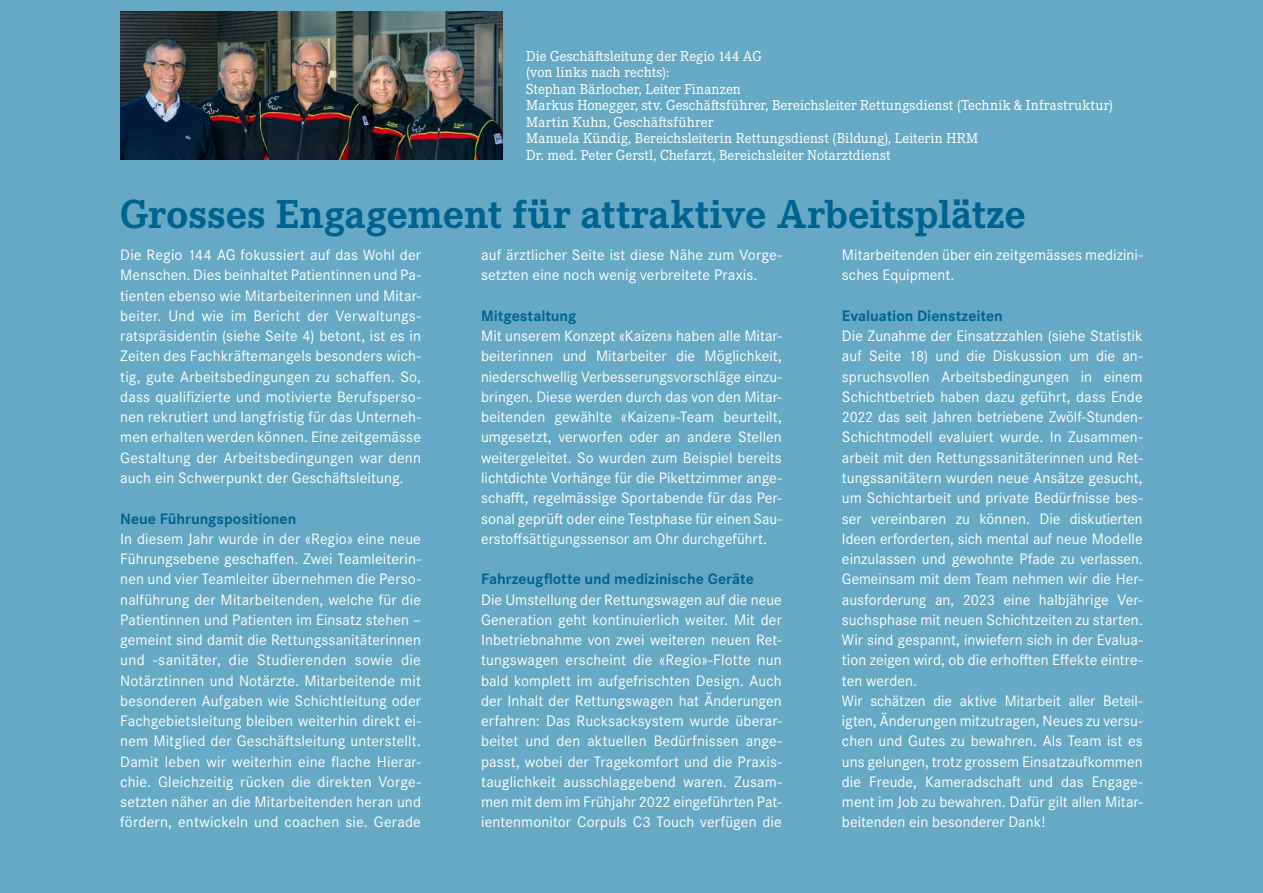
<style>
.page{position:relative;width:1263px;height:893px;background:#67a9c5}
.page>*{position:absolute;margin:0;border:0;box-sizing:border-box;transform-origin:0 0}
._04_Titel{font:700 42px "Corporate E Pro";letter-spacing:.005em;color:#00638d}
._01_Grundtext{font:15.75px/20.2px "Corporate S Pro";letter-spacing:.005em;color:#fff;text-align:justify}
._02_Zwischentitel{font:700 15.75px "Corporate S Pro";color:#00638d}
._03_Bildlegenden{font:15px/16.5px "Corporate E Pro";letter-spacing:.01em;color:#fff}
.s1{font-size:14.7px}
.s2{font-size:15.3px}
</style>
<div class="page">
<img style="left:120px;top:11px;width:383px;height:149px">
<p class="_03_Bildlegenden" style="left:526px;top:47px;width:237px">Die Geschäftsleitung der Regio <span class="s1">144</span> AG (von links nach rechts):<br>Stephan Bärlocher, Leiter Finanzen</p>
<p class="_03_Bildlegenden" style="left:526px;top:96px;width:588px">Markus Honegger, stv. Geschäftsführer, Bereichsleiter Rettungsdienst (Technik &amp; Infrastruktur)</p>
<p class="_03_Bildlegenden" style="left:526px;top:113px;width:454px">Martin Kuhn, Geschäftsführer<br>Manuela Kündig, Bereichsleiterin Rettungsdienst (Bildung), Leiterin HRM</p>
<p class="_03_Bildlegenden" style="left:526px;top:146px;width:366px">Dr. med. Peter Gerstl, Chefarzt, Bereichsleiter Notarztdienst</p>
<p class="_04_Titel" style="left:120px;top:184px;width:907px">Grosses Engagement für attraktive Arbeitsplätze</p>
<p class="_01_Grundtext" style="left:120px;top:244px;width:302px">Die Regio <span class="s2">144</span> AG fokussiert auf das Wohl der Menschen. Dies beinhaltet Patientinnen und Pa&shy;tienten ebenso wie Mitarbeiterinnen und Mitar&shy;beiter. Und wie im Bericht der Verwaltungs&shy;ratspräsidentin (siehe Seite <span class="s2">4</span>) betont, ist es in Zeiten des Fachkräftemangels besonders wich&shy;tig, gute Arbeitsbedingungen zu schaffen. So, dass qualifizierte und motivierte Berufsperso&shy;nen rekrutiert und langfristig für das Unterneh&shy;men erhalten werden können. Eine zeitgemässe Gestaltung der Arbeitsbedingungen war denn auch ein Schwerpunkt der Geschäftsleitung.</p>
<p class="_02_Zwischentitel" style="left:120px;top:506px;width:178px">Neue Führungspositionen</p>
<p class="_01_Grundtext" style="left:120px;top:527px;width:302px">In diesem Jahr wurde in der «Regio» eine neue Führungsebene geschaffen. Zwei Teamleiterin&shy;nen und vier Teamleiter übernehmen die Perso&shy;nalführung der Mitarbeitenden, welche für die Patientinnen und Patienten im Einsatz stehen – gemeint sind damit die Rettungssanitäterinnen und -sanitäter, die Studierenden sowie die Notärztinnen und Notärzte. Mitarbeitende mit besonderen Aufgaben wie Schichtleitung oder Fachgebietsleitung bleiben weiterhin direkt ei&shy;nem Mitglied der Geschäftsleitung unterstellt.<br>Damit leben wir weiterhin eine flache Hierar&shy;chie. Gleichzeitig rücken die direkten Vorge&shy;setzten näher an die Mitarbeitenden heran und fördern, entwickeln und coachen sie. Gerade</p>
<p class="_01_Grundtext" style="left:481px;top:244px;width:302px">auf ärztlicher Seite ist diese Nähe zum Vorge&shy;setzten eine noch wenig verbreitete Praxis.</p>
<p class="_02_Zwischentitel" style="left:481px;top:303px;width:97px">Mitgestaltung</p>
<p class="_01_Grundtext" style="left:481px;top:325px;width:302px">Mit unserem Konzept «Kaizen» haben alle Mitar&shy;beiterinnen und Mitarbeiter die Möglichkeit, niederschwellig Verbesserungsvorschläge einzu&shy;bringen. Diese werden durch das von den Mitar&shy;beitenden gewählte «Kaizen»-Team beurteilt, umgesetzt, verworfen oder an andere Stellen weitergeleitet. So wurden zum Beispiel bereits lichtdichte Vorhänge für die Pikettzimmer ange&shy;schafft, regelmässige Sportabende für das Per&shy;sonal geprüft oder eine Testphase für einen Sau&shy;erstoffsättigungssensor am Ohr durchgeführt.</p>
<p class="_02_Zwischentitel" style="left:481px;top:567px;width:274px">Fahrzeugflotte und medizinische Geräte</p>
<p class="_01_Grundtext" style="left:481px;top:588px;width:302px">Die Umstellung der Rettungswagen auf die neue Generation geht kontinuierlich weiter. Mit der Inbetriebnahme von zwei weiteren neuen Ret&shy;tungswagen erscheint die «Regio»-Flotte nun bald komplett im aufgefrischten Design. Auch der Inhalt der Rettungswagen hat Änderungen erfahren: Das Rucksacksystem wurde überar&shy;beitet und den aktuellen Bedürfnissen ange&shy;passt, wobei der Tragekomfort und die Praxis&shy;tauglichkeit ausschlaggebend waren. Zusam&shy;men mit dem im Frühjahr <span class="s2">2022</span> eingeführten Pat&shy;ientenmonitor Corpuls C<span class="s2">3</span> Touch verfügen die</p>
<p class="_01_Grundtext" style="left:842px;top:244px;width:302px">Mitarbeitenden über ein zeitgemässes medizini&shy;sches Equipment.</p>
<p class="_02_Zwischentitel" style="left:842px;top:303px;width:162px">Evaluation Dienstzeiten</p>
<p class="_01_Grundtext" style="left:842px;top:325px;width:302px">Die Zunahme der Einsatzzahlen (siehe Statistik auf Seite <span class="s2">18</span>) und die Diskussion um die an&shy;spruchsvollen Arbeitsbedingungen in einem Schichtbetrieb haben dazu geführt, dass Ende <span class="s2">2022</span> das seit Jahren betriebene Zwölf-Stunden-Schichtmodell evaluiert wurde. In Zusammen&shy;arbeit mit den Rettungssanitäterinnen und Ret&shy;tungssanitätern wurden neue Ansätze gesucht, um Schichtarbeit und private Bedürfnisse bes&shy;ser vereinbaren zu können. Die diskutierten Ideen erforderten, sich mental auf neue Modelle einzulassen und gewohnte Pfade zu verlassen.<br>Gemeinsam mit dem Team nehmen wir die Her&shy;ausforderung an, <span class="s2">2023</span> eine halbjährige Ver&shy;suchsphase mit neuen Schichtzeiten zu starten.<br>Wir sind gespannt, inwiefern sich in der Evalua&shy;tion zeigen wird, ob die erhofften Effekte eintre&shy;ten werden.</p>
<p class="_01_Grundtext" style="left:842px;top:689px;width:302px">Wir schätzen die aktive Mitarbeit aller Beteil&shy;igten, Änderungen mitzutragen, Neues zu versu&shy;chen und Gutes zu bewahren. Als Team ist es uns gelungen, trotz grossem Einsatzaufkommen die Freude, Kameradschaft und das Engage&shy;ment im Job zu bewahren. Dafür gilt allen Mitar&shy;beitenden ein besonderer Dank!</p>
</div>
